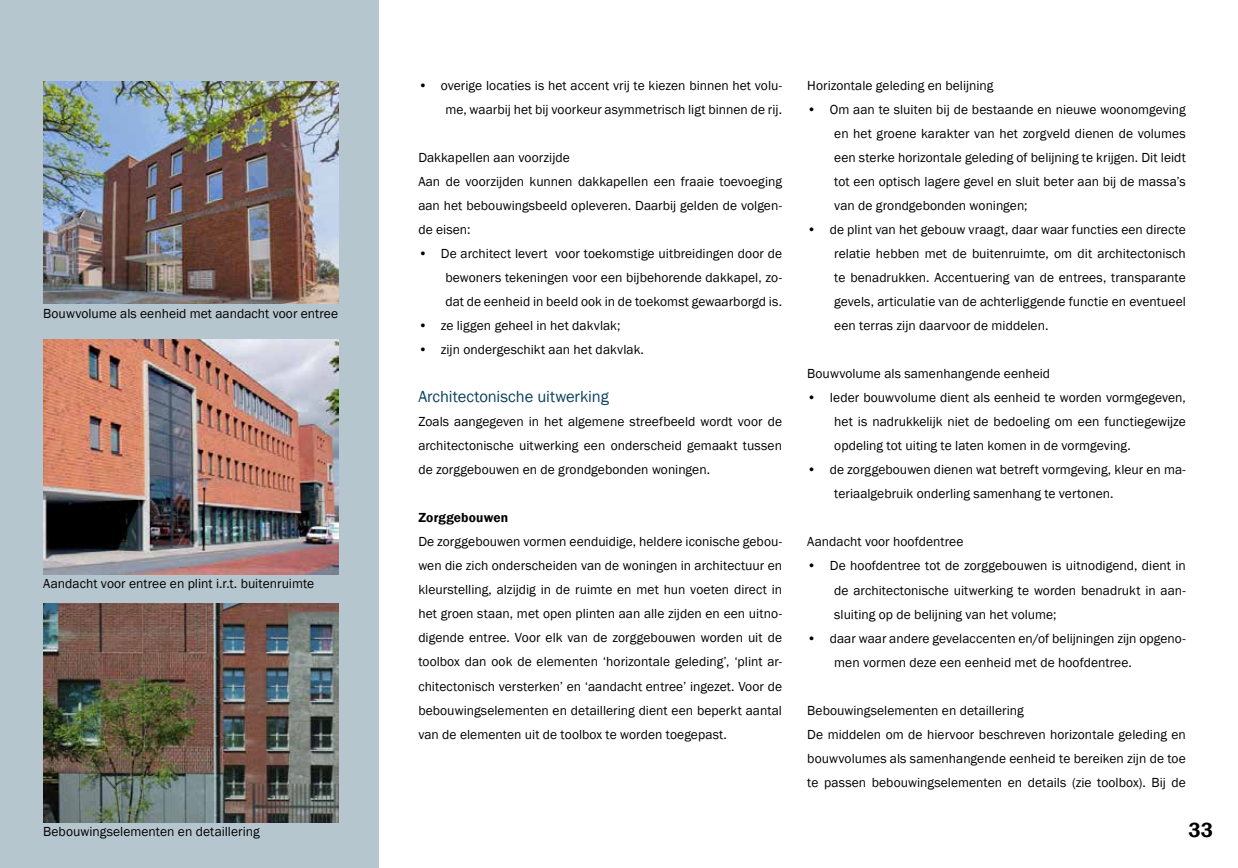
<style>
.page{position:relative;width:1238px;height:868px;background:#fff}
.page>*{position:absolute;margin:0;border:0;box-sizing:border-box;transform-origin:0 0}
.t1{font:600 21px "Franklin Gothic";color:#000}
.t2{font:16.5px "Franklin Gothic";letter-spacing:-.005em;color:#0a425f}
.t3{font:13.5px/24px "Franklin Gothic";letter-spacing:.005em;color:#000;text-align:justify}
.t4{font:600 13.5px "Franklin Gothic";letter-spacing:.01em;color:#000}
</style>
<div class="page">
<div style="left:0;top:0;width:378px;height:867px;background:#b6c6cf"></div>
<img style="left:43px;top:339px;width:295px;height:235px">
<img style="left:43px;top:603px;width:295px;height:219px">
<img style="left:43px;top:82px;width:295px;height:222px">
<p class="t3" style="left:43px;top:302px;width:296px">Bouwvolume als eenheid met aandacht voor entree</p>
<p class="t3" style="left:43px;top:571px;width:272px">Aandacht voor entree en plint i.r.t. buitenruimte</p>
<p class="t3" style="left:418px;top:74px;width:365px;text-align:right">• overige locaties is het accent vrij te kiezen binnen het volu&shy;me, waarbij het bij voorkeur asymmetrisch ligt binnen de rij.</p>
<p class="t3" style="left:418px;top:146px;width:365px;text-align:left">Dakkapellen aan voorzijde<br>Aan de voorzijden kunnen dakkapellen een fraaie toevoeging aan het bebouwingsbeeld opleveren. Daarbij gelden de volgen&shy;de eisen:</p>
<p class="t3" style="left:445px;top:242px;width:338px;text-indent:-27px">• De architect levert voor toekomstige uitbreidingen door de bewoners tekeningen voor een bijbehorende dakkapel, zo&shy;dat de eenheid in beeld ook in de toekomst gewaarborgd is.</p>
<p class="t3" style="left:418px;top:314px;width:204px">• ze liggen geheel in het dakvlak;</p>
<p class="t3" style="left:418px;top:338px;width:227px">• zijn ondergeschikt aan het dakvlak.</p>
<p class="t2" style="left:418px;top:386px;width:192px">Architectonische uitwerking</p>
<p class="t3" style="left:418px;top:410px;width:365px">Zoals aangegeven in het algemene streefbeeld wordt voor de architectonische uitwerking een onderscheid gemaakt tussen de zorggebouwen en de grondgebonden woningen.</p>
<p class="t4" style="left:418px;top:509px;width:91px">Zorggebouwen</p>
<p class="t3" style="left:418px;top:530px;width:365px">De zorggebouwen vormen eenduidige, heldere iconische gebou&shy;wen die zich onderscheiden van de woningen in architectuur en kleurstelling, alzijdig in de ruimte en met hun voeten direct in het groen staan, met open plinten aan alle zijden en een uitno&shy;digende entree. Voor elk van de zorggebouwen worden uit de toolbox dan ook de elementen ‘horizontale geleding’, ‘plint ar&shy;chitectonisch versterken’ en ‘aandacht entree’ ingezet. Voor de bebouwingselementen en detaillering dient een beperkt aantal van de elementen uit de toolbox te worden toegepast.</p>
<p class="t3" style="left:807px;top:74px;width:188px">Horizontale geleding en belijning</p>
<p class="t3" style="left:834px;top:98px;width:353px;text-indent:-27px">• Om aan te sluiten bij de bestaande en nieuwe woonomgeving en het groene karakter van het zorgveld dienen de volumes een sterke horizontale geleding of belijning te krijgen. Dit leidt tot een optisch lagere gevel en sluit beter aan bij de massa’s van de grondgebonden woningen;</p>
<p class="t3" style="left:834px;top:218px;width:353px;text-indent:-27px">• de plint van het gebouw vraagt, daar waar functies een directe relatie hebben met de buitenruimte, om dit architectonisch te benadrukken. Accentuering van de entrees, transparante gevels, articulatie van de achterliggende functie en eventueel een terras zijn daarvoor de middelen.</p>
<p class="t3" style="left:807px;top:362px;width:244px">Bouwvolume als samenhangende eenheid</p>
<p class="t3" style="left:834px;top:386px;width:353px;text-indent:-27px">• Ieder bouwvolume dient als eenheid te worden vormgegeven, het is nadrukkelijk niet de bedoeling om een functiegewijze opdeling tot uiting te laten komen in de vormgeving.</p>
<p class="t3" style="left:834px;top:458px;width:353px;text-indent:-27px">• de zorggebouwen dienen wat betreft vormgeving, kleur en ma&shy;teriaalgebruik onderling samenhang te vertonen.</p>
<p class="t3" style="left:807px;top:530px;width:158px">Aandacht voor hoofdentree</p>
<p class="t3" style="left:834px;top:554px;width:353px;text-indent:-27px">• De hoofdentree tot de zorggebouwen is uitnodigend, dient in de architectonische uitwerking te worden benadrukt in aan&shy;sluiting op de belijning van het volume;</p>
<p class="t3" style="left:834px;top:626px;width:353px;text-indent:-27px">• daar waar andere gevelaccenten en/of belijningen zijn opgeno&shy;men vormen deze een eenheid met de hoofdentree.</p>
<p class="t3" style="left:807px;top:698px;width:380px;text-align:left">Bebouwingselementen en detaillering<br>De middelen om de hiervoor beschreven horizontale geleding en bouwvolumes als samenhangende eenheid te bereiken zijn de toe te passen bebouwingselementen en details (zie toolbox). Bij de</p>
<p class="t3" style="left:43px;top:819px;width:218px">Bebouwingselementen en detaillering</p>
<h1 class="t1" style="left:1188px;top:816px;width:26px">33</h1>
</div>
